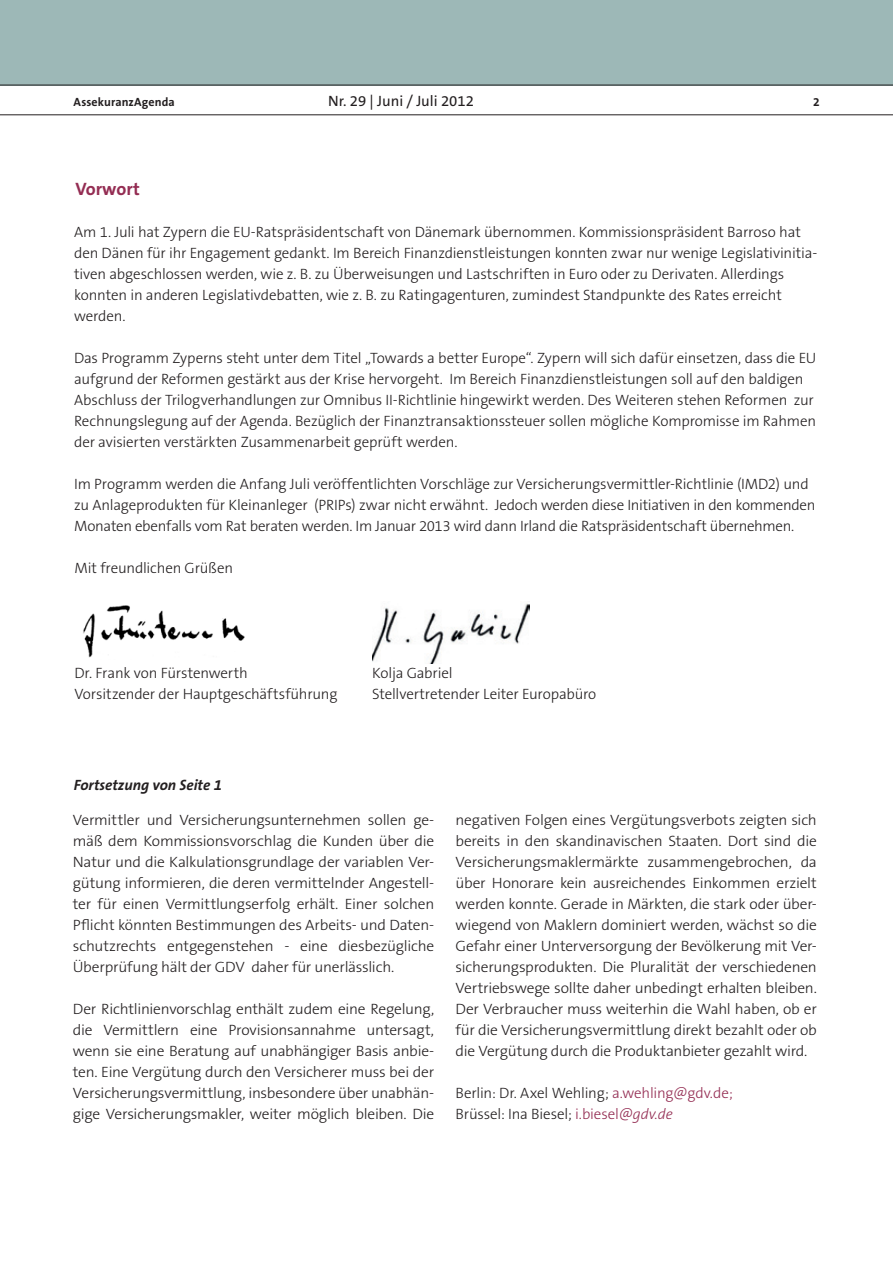
<style>
.page{position:relative;width:893px;height:1263px;background:#fff}
.page>*{position:absolute;margin:0;border:0;box-sizing:border-box;transform-origin:0 0}
.t1{font:700 18px "The Sans B7";color:#942d53}
.t2{font:300 15px/21px "The Sans B3";letter-spacing:-.015em;color:#231f20}
.t3{font:italic 700 15px "The Sans B7";color:#231f20}
.t4{font:15px "The Sans B5 Plain";color:#231f20}
.t5{font:700 12px "The Sans B7";letter-spacing:.01em;color:#231f20}
.s1{color:#942d53}
.s2{font-style:italic;color:#942d53}
</style>
<div class="page">
<div style="left:0;top:0;width:893px;height:85px;background:#9db8b7"></div>
<hr style="left:0;top:85px;width:893px;height:1px;background:#231f20">
<hr style="left:0;top:114px;width:893px;height:1px;background:#231f20">
<img style="left:373px;top:603px;width:156px;height:60px">
<img style="left:83px;top:605px;width:162px;height:53px">
<p class="t5" style="left:74px;top:95px;width:103px">AssekuranzAgenda</p>
<p class="t4" style="left:328px;top:93px;width:147px">Nr. 29 | Juni / Juli 2012</p>
<p class="t5" style="left:813px;top:95px;width:8px">2</p>
<p class="t1" style="left:76px;top:179px;width:66px">Vorwort</p>
<p class="t2" style="left:74px;top:222px;width:745px">Am 1. Juli hat Zypern die EU-Ratspräsidentschaft von Dänemark übernommen. Kommissionspräsident Barroso hat den Dänen für ihr Engagement gedankt. Im Bereich Finanzdienstleistungen konnten zwar nur wenige Legislativinitia&shy;tiven abgeschlossen werden, wie z. B. zu Überweisungen und Lastschriften in Euro oder zu Derivaten. Allerdings konnten in anderen Legislativdebatten, wie z. B. zu Ratingagenturen, zumindest Standpunkte des Rates erreicht werden.</p>
<p class="t2" style="left:74px;top:348px;width:744px">Das Programm Zyperns steht unter dem Titel „Towards a better Europe“. Zypern will sich dafür einsetzen, dass die EU aufgrund der Reformen gestärkt aus der Krise hervorgeht. Im Bereich Finanzdienstleistungen soll auf den baldigen Abschluss der Trilogverhandlungen zur Omnibus II-Richtlinie hingewirkt werden. Des Weiteren stehen Reformen zur Rechnungslegung auf der Agenda. Bezüglich der Finanztransaktionssteuer sollen mögliche Kompromisse im Rahmen der avisierten verstärkten Zusammenarbeit geprüft werden.</p>
<p class="t2" style="left:74px;top:474px;width:743px">Im Programm werden die Anfang Juli veröffentlichten Vorschläge zur Versicherungsvermittler-Richtlinie (IMD2) und zu Anlageprodukten für Kleinanleger (PRIPs) zwar nicht erwähnt. Jedoch werden diese Initiativen in den kommenden<br>Monaten ebenfalls vom Rat beraten werden. Im Januar 2013 wird dann Irland die Ratspräsidentschaft übernehmen.</p>
<p class="t2" style="left:74px;top:558px;width:160px">Mit freundlichen Grüßen</p>
<p class="t2" style="left:74px;top:663px;width:265px">Dr. Frank von Fürstenwerth<br>Vorsitzender der Hauptgeschäftsführung</p>
<p class="t2" style="left:372px;top:663px;width:226px">Kolja Gabriel<br>Stellvertretender Leiter Europabüro</p>
<p class="t3" style="left:74px;top:776px;width:150px">Fortsetzung von Seite 1</p>
<p class="t2" style="left:73px;top:810px;width:363px;text-align:justify">Vermittler und Versicherungsunternehmen sollen ge&shy;mäß dem Kommissionsvorschlag die Kunden über die Natur und die Kalkulationsgrundlage der variablen Ver&shy;gütung informieren, die deren vermittelnder Angestell&shy;ter für einen Vermittlungserfolg erhält. Einer solchen Pflicht könnten Bestimmungen des Arbeits- und Daten&shy;schutzrechts entgegenstehen - eine diesbezügliche Überprüfung hält der GDV daher für unerlässlich.</p>
<p class="t2" style="left:73px;top:999px;width:363px;text-align:justify">Der Richtlinienvorschlag enthält zudem eine Regelung, die Vermittlern eine Provisionsannahme untersagt, wenn sie eine Beratung auf unabhängiger Basis anbie&shy;ten. Eine Vergütung durch den Versicherer muss bei der Versicherungsvermittlung, insbesondere über unabhän&shy;gige Versicherungsmakler, weiter möglich bleiben. Die</p>
<p class="t2" style="left:455px;top:810px;width:363px;text-align:justify">negativen Folgen eines Vergütungsverbots zeigten sich bereits in den skandinavischen Staaten. Dort sind die Versicherungsmaklermärkte zusammengebrochen, da über Honorare kein ausreichendes Einkommen erzielt werden konnte. Gerade in Märkten, die stark oder über&shy;wiegend von Maklern dominiert werden, wächst so die Gefahr einer Unterversorgung der Bevölkerung mit Ver&shy;sicherungsprodukten. Die Pluralität der verschiedenen Vertriebswege sollte daher unbedingt erhalten bleiben.<br>Der Verbraucher muss weiterhin die Wahl haben, ob er für die Versicherungsvermittlung direkt bezahlt oder ob die Vergütung durch die Produktanbieter gezahlt wird.</p>
<p class="t2" style="left:455px;top:1083px;width:279px">Berlin: Dr. Axel Wehling; <span class="s1">a.wehling</span><span class="s2">@</span><span class="s1">gdv.de;<br></span>Brüssel: Ina Biesel; <span class="s1">i.biesel</span><span class="s2">@gdv.de</span></p>
</div>
